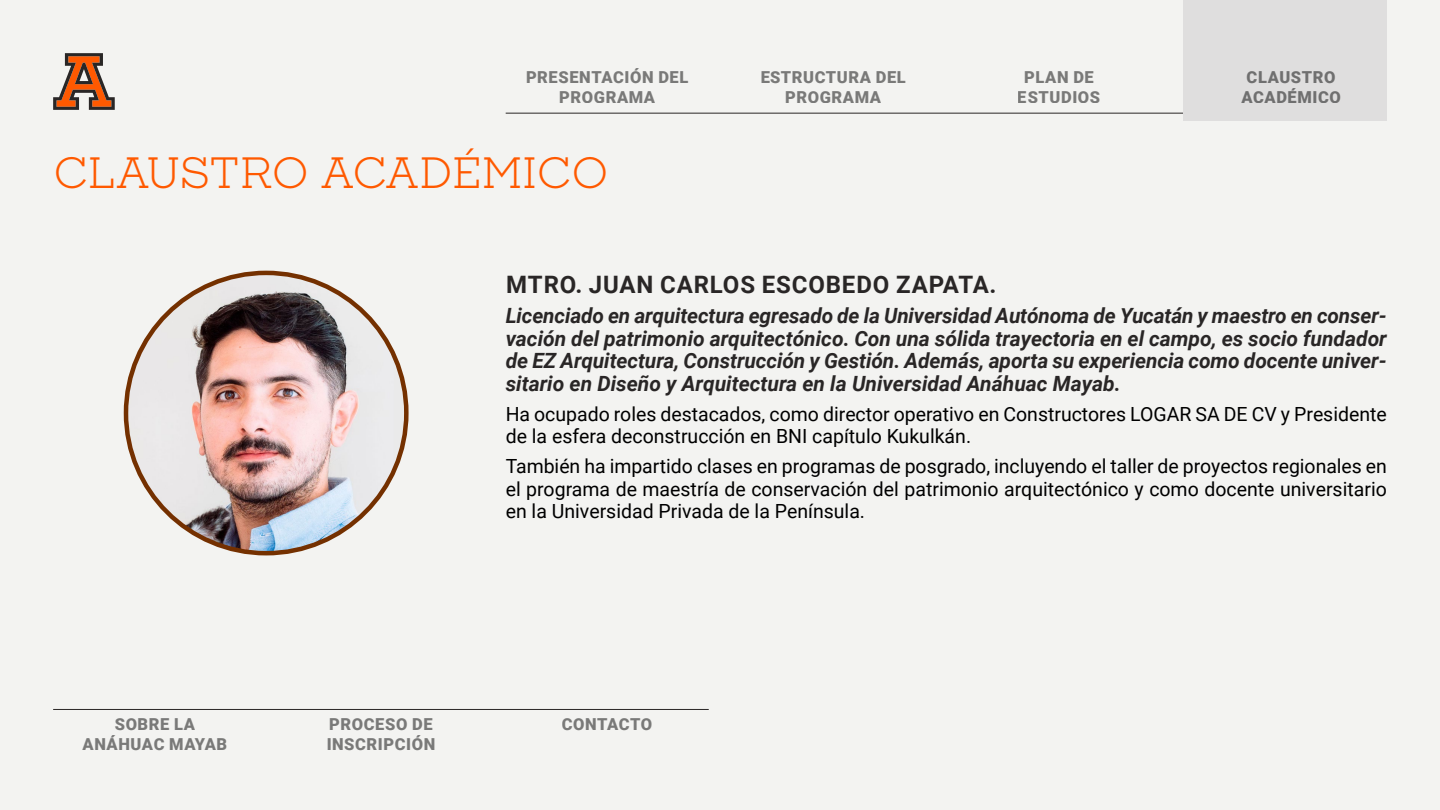
<style>
.page{position:relative;width:1440px;height:810px;background:#f3f3f1}
.page>*{position:absolute;margin:0;border:0;box-sizing:border-box;transform-origin:0 0}
.t1{font:42px "Sharp Slab";letter-spacing:-.015em;color:#ff5900}
.t2{font:700 24px "Roboto";letter-spacing:.035em;color:#292626}
.t3{font:italic 700 21px/22.5px "Roboto";color:#292626;text-align:justify}
.t4{font:19.5px/22.5px "Roboto";color:#000}
.t5{font:900 16.5px/19.8px "Roboto";letter-spacing:.035em;color:#000;text-align:center}
</style>
<div class="page">
<hr style="left:506px;top:113px;width:881px;height:1px;background:#292626">
<hr style="left:53px;top:709px;width:656px;height:1px;background:#292626">
<div style="left:1183px;top:0;width:204px;height:121px;background:#dfdede"></div>
<img style="left:126px;top:273px;width:268px;height:280px">
<svg style="left:53px;top:53px;width:62px;height:57px"></svg>
<p class="t5" style="left:526px;top:66px;width:164px">PRESENTACIÓN DEL<br>PROGRAMA</p>
<h1 class="t1" style="left:53px;top:144px;width:557px">CLAUSTRO ACADÉMICO</h1>
<p class="t5" style="left:760px;top:66px;width:147px">ESTRUCTURA DEL<br>PROGRAMA</p>
<p class="t5" style="left:1018px;top:66px;width:84px">PLAN DE<br>ESTUDIOS</p>
<p class="t5" style="left:1241px;top:66px;width:101px">CLAUSTRO<br>ACADÉMICO</p>
<p class="t5" style="left:83px;top:714px;width:146px">SOBRE LA<br>ANÁHUAC MAYAB</p>
<p class="t2" style="left:506px;top:268px;width:492px">MTRO. JUAN CARLOS ESCOBEDO ZAPATA.</p>
<p class="t3" style="left:506px;top:304px;width:883px">Licenciado en arquitectura egresado de la Universidad Autónoma de Yucatán y maestro en conser&shy;vación del patrimonio arquitectónico. Con una sólida trayectoria en el campo, es socio fundador de EZ Arquitectura, Construcción y Gestión. Además, aporta su experiencia como docente univer&shy;sitario en Diseño y Arquitectura en la Universidad Anáhuac Mayab.</p>
<p class="t4" style="left:506px;top:402px;width:883px">Ha ocupado roles destacados, como director operativo en Constructores LOGAR SA DE CV y Presidente de la esfera deconstrucción en BNI capítulo Kukulkán.</p>
<p class="t4" style="left:506px;top:454px;width:883px;text-align:justify">También ha impartido clases en programas de posgrado, incluyendo el taller de proyectos regionales en el programa de maestría de conservación del patrimonio arquitectónico y como docente universitario en la Universidad Privada de la Península.</p>
<p class="t5" style="left:327px;top:714px;width:110px;text-align:left">PROCESO DE<br>INSCRIPCIÓN</p>
<p class="t5" style="left:562px;top:714px;width:92px">CONTACTO</p>
</div>
